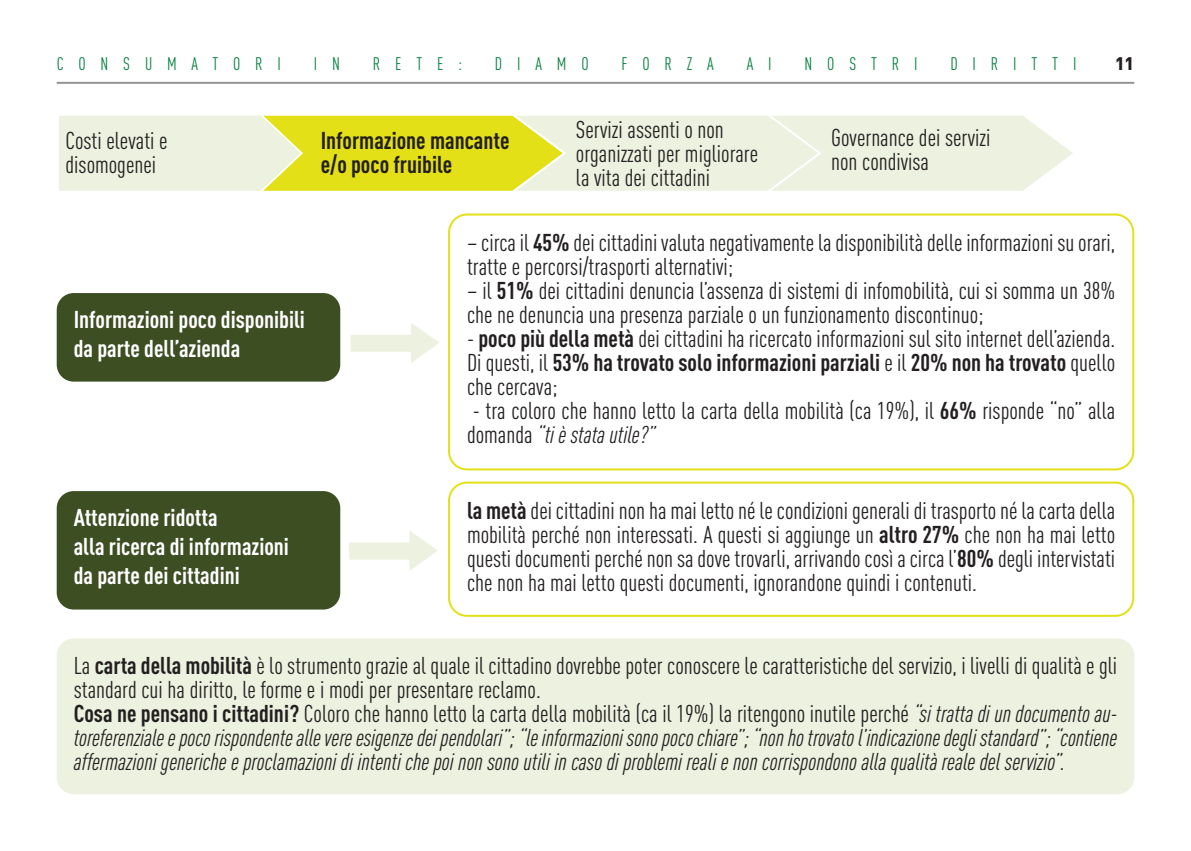
<style>
.page{position:relative;width:1191px;height:851px;background:#fff}
.page>*{position:absolute;margin:0;border:0;box-sizing:border-box;transform-origin:0 0}
.t1{font:condensed 24px/24px "DIN Pro";color:#231f20}
.t2{font:italic condensed 24px/24px "DIN Pro";letter-spacing:-.005em;color:#231f20}
.t3{font:700 condensed 24px/28.8px "DIN Pro";color:#fff}
.t4{font:700 condensed 24px/24px "DIN Pro";color:#231f20}
.t5{font:condensed 18px "DIN Pro";letter-spacing:.86em;color:#088241;scale:.96 1}
.t6{font:900 18px "DIN Pro";color:#231f20;scale:.96 1}
.s1{font-weight:700}
.s2{font-style:italic}
.s3{font-style:normal}
.s4{font-weight:700;font-style:normal}
</style>
<div class="page">
<hr style="left:57px;top:82px;width:1077px;height:2px;background:#939598">
<svg style="left:59px;top:115px;width:1014px;height:76px;background:#eaeeaf"></svg>
<div style="left:57px;top:293px;width:283px;height:88px;background:#3c4e22;border-radius:17px"></div>
<svg style="left:448px;top:213px;width:686px;height:257px"></svg>
<svg style="left:448px;top:481px;width:686px;height:135px"></svg>
<div style="left:57px;top:491px;width:283px;height:118px;background:#3c4e22;border-radius:17px"></div>
<div style="left:57px;top:638px;width:1077px;height:156px;background:#ecf2df;border-radius:17px"></div>
<svg style="left:350px;top:323px;width:89px;height:40px"></svg>
<svg style="left:349px;top:531px;width:89px;height:40px"></svg>
<p class="t5" style="left:57px;top:58px;width:235px">ConsumatoRi</p>
<p class="t5" style="left:314px;top:58px;width:29px">i n</p>
<p class="t5" style="left:373px;top:58px;width:94px">Rete:</p>
<p class="t5" style="left:495px;top:58px;width:99px">diamo</p>
<p class="t5" style="left:621px;top:58px;width:98px">foRza</p>
<p class="t5" style="left:747px;top:58px;width:27px">a i</p>
<p class="t5" style="left:804px;top:58px;width:119px">nostRi</p>
<p class="t5" style="left:950px;top:58px;width:133px">diRitti</p>
<p class="t6" style="left:1115px;top:58px;width:22px">11</p>
<p class="t1" style="left:65px;top:131px;width:104px">Costi elevati e disomogenei</p>
<p class="t4" style="left:321px;top:130px;width:190px">Informazione mancante e/o poco fruibile</p>
<p class="t1" style="left:576px;top:120px;width:184px">servizi assenti o non organizzati per migliorare la vita dei cittadini</p>
<p class="t1" style="left:831px;top:128px;width:161px">Governance dei servizi non condivisa</p>
<p class="t3" style="left:74px;top:307px;width:233px">Informazioni poco disponibili da parte dell’azienda</p>
<p class="t3" style="left:74px;top:505px;width:217px">Attenzione ridotta<br>alla ricerca di informazioni da parte dei cittadini</p>
<p class="t1" style="left:467px;top:233px;width:649px">– circa il <span class="s1">45%</span> dei cittadini valuta negativamente la disponibilità delle informazioni su orari, tratte e percorsi/trasporti alternativi;</p>
<p class="t1" style="left:467px;top:281px;width:649px">– il <span class="s1">51%</span> dei cittadini denuncia l’assenza di sistemi di infomobilità, cui si somma un 38% che ne denuncia una presenza parziale o un funzionamento discontinuo;</p>
<p class="t1" style="left:467px;top:329px;width:649px;text-align:justify">- <span class="s1">poco più della metà</span> dei cittadini ha ricercato informazioni sul sito internet dell’azienda. di questi, il <span class="s1">53% ha trovato solo informazioni parziali</span> e il <span class="s1">20% non ha trovato</span> quello che cercava;</p>
<p class="t1" style="left:467px;top:401px;width:649px">- tra coloro che hanno letto la carta della mobilità (ca 19%), il <span class="s1">66%</span> risponde “no” alla domanda <span class="s2">“ti è stata utile?”</span></p>
<p class="t1" style="left:467px;top:500px;width:649px;text-align:justify"><span class="s1">lametà</span> dei cittadini non ha mai letto né le condizioni generali di trasporto né la carta della mobilità perché non interessati. a questi si aggiunge un <span class="s1">altro 27%</span> che non ha mai letto questi documenti perché non sa dove trovarli, arrivando così a circa l’<span class="s1">80%</span> degli intervistati che non ha mai letto questi documenti, ignorandone quindi i contenuti.</p>
<p class="t2" style="left:74px;top:655px;width:1045px"><span class="s3">La</span> <span class="s4">carta della mobilità</span> <span class="s3">è lo strumento grazie al quale il cittadino dovrebbe poter conoscere le caratteristiche del servizio, i livelli di qualità e gli standard cui ha diritto, le forme e i modi per presentare reclamo.<br></span><span class="s4">Cosa ne pensano i cittadini?</span> <span class="s3">Coloro che hanno letto la carta della mobilità (ca il 19%) la ritengono inutile perché</span> “si tratta di un documento au&shy;toreferenziale e poco rispondente alle vere esigenze dei pendolari”; “le informazioni sono poco chiare”; “non ho trovato l’indicazione degli standard”; “contiene affermazioni generiche e proclamazioni di intenti che poi non sono utili in caso di problemi reali e non corrispondono alla qualità reale del servizio”.</p>
</div>
